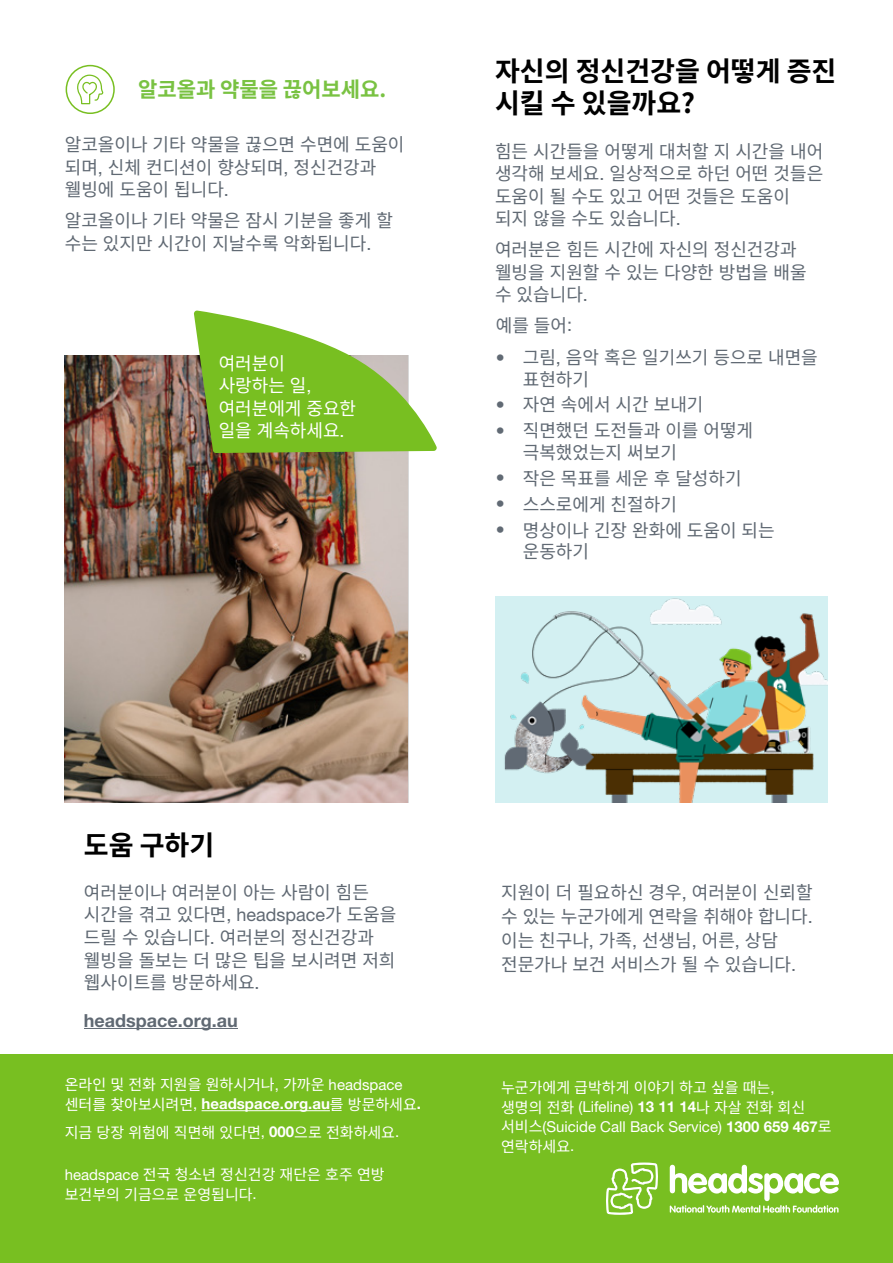
<style>
.page{position:relative;width:893px;height:1263px;background:#fff}
.page>*{position:absolute;margin:0;border:0;box-sizing:border-box;transform-origin:0 0}
.t1{font:700 27px/32.4px "Noto Sans KR";color:#000}
.t2{font:700 21px "Noto Sans KR";color:#79c242}
.t3{font:18px/22.5px "Noto Sans KR";color:#616a74}
.t4{font:18px/22.5px "Noto Sans KR";color:#606973}
.t5{font:18px/22.5px "Noto Sans KR";color:#fff}
.t6{font:700 18px "Helvetica Neue LT Pro";color:#606973}
.t7{font:15px/19.5px "Noto Sans KR";color:#fff}
.s1{font-family:"Helvetica Neue LT Pro"}
.s2{font-family:"Helvetica Neue LT Pro";font-weight:700}
</style>
<div class="page">
<div style="left:66px;top:65px;width:49px;height:49px;border:2px solid #78bf21;border-radius:50%"></div>
<svg style="left:77px;top:74px;width:27px;height:31px"></svg>
<img style="left:65px;top:355px;width:343px;height:448px">
<img style="left:495px;top:596px;width:333px;height:207px">
<svg style="left:194px;top:310px;width:243px;height:143px"></svg>
<hr style="left:84px;top:1028px;width:154px;height:1px;background:#606973">
<div style="left:0;top:1054px;width:893px;height:209px;background:#78bf21"></div>
<hr style="left:202px;top:1110px;width:128px;height:1px;background:#fff">
<svg style="left:606px;top:1162px;width:52px;height:53px"></svg>
<svg style="left:670px;top:1165px;width:169px;height:48px"></svg>
<p class="t2" style="left:138px;top:77px;width:250px">알코올과 약물을 끊어보세요.</p>
<p class="t3" style="left:65px;top:134px;width:341px">알코올이나 기타 약물을 끊으면 수면에 도움이 되며<span class="s1">,</span> 신체 컨디션이 향상되며<span class="s1">,</span> 정신건강과 웰빙에 도움이 됩니다<span class="s1">.</span></p>
<p class="t3" style="left:65px;top:210px;width:330px">알코올이나 기타 약물은 잠시 기분을 좋게 할 수는 있지만 시간이 지날수록 악화됩니다<span class="s1">.</span></p>
<p class="t5" style="left:219px;top:352px;width:139px">여러분이<br>사랑하는 일<span class="s1">, </span>여러분에게 중요한 일을 계속하세요<span class="s1">.</span></p>
<p class="t1" style="left:495px;top:56px;width:343px">자신의 정신건강을 어떻게 증진 시킬 수 있을까요?</p>
<p class="t3" style="left:495px;top:140px;width:330px">힘든 시간들을 어떻게 대처할 지 시간을 내어 생각해 보세요<span class="s1">.</span> 일상적으로 하던 어떤 것들은 도움이 될 수도 있고 어떤 것들은 도움이 되지 않을 수도 있습니다<span class="s1">.</span></p>
<p class="t3" style="left:495px;top:239px;width:313px">여러분은 힘든 시간에 자신의 정신건강과 웰빙을 지원할 수 있는 다양한 방법을 배울 수 있습니다<span class="s1">.</span></p>
<p class="t3" style="left:496px;top:314px;width:78px">예를 들어<span class="s1">:</span></p>
<p class="t3" style="left:523px;top:347px;width:296px;line-height:21.6px;text-indent:-27px"><span class="s1">•</span> 그림<span class="s1">,</span> 음악 혹은 일기쓰기 등으로 내면을 표현하기</p>
<p class="t3" style="left:496px;top:394px;width:209px"><span class="s1">•</span> 자연 속에서 시간 보내기</p>
<p class="t3" style="left:523px;top:420px;width:232px;line-height:21.6px;text-indent:-27px"><span class="s1">•</span> 직면했던 도전들과 이를 어떻게 극복했었는지 써보기</p>
<p class="t3" style="left:496px;top:467px;width:247px"><span class="s1">•</span> 작은 목표를 세운 후 달성하기</p>
<p class="t3" style="left:496px;top:493px;width:183px"><span class="s1">•</span> 스스로에게 친절하기</p>
<p class="t3" style="left:523px;top:519px;width:253px;line-height:21.6px;text-indent:-27px"><span class="s1">•</span> 명상이나 긴장 완화에 도움이 되는 운동하기</p>
<p class="t1" style="left:84px;top:829px;width:132px">도움 구하기</p>
<p class="t4" style="left:84px;top:881px;width:314px">여러분이나 여러분이 아는 사람이 힘든 시간을 겪고 있다면<span class="s1">, headspace</span>가 도움을 드릴 수 있습니다<span class="s1">.</span> 여러분의 정신건강과 웰빙을 돌보는 더 많은 팁을 보시려면 저희 웹사이트를 방문하세요<span class="s1">.</span></p>
<p class="t6" style="left:84px;top:1009px;width:156px">headspace.org.au</p>
<p class="t7" style="left:65px;top:1075px;width:358px">온라인 및 전화 지원을 원하시거나<span class="s1">,</span> 가까운 <span class="s1">headspace </span>센터를 찾아보시려면<span class="s1">,</span> <span class="s2">headspace.org.au</span>를 방문하세요<span class="s2">.</span></p>
<p class="t7" style="left:65px;top:1122px;width:336px">지금 당장 위험에 직면해 있다면<span class="s1">,</span> <span class="s2">000</span>으로 전화하세요<span class="s1">.</span></p>
<p class="t7" style="left:65px;top:1165px;width:321px"><span class="s1">headspace</span> 전국 청소년 정신건강 재단은 호주 연방 보건부의 기금으로 운영됩니다<span class="s1">.</span></p>
<p class="t4" style="left:501px;top:881px;width:313px;line-height:24px">지원이 더 필요하신 경우<span class="s1">,</span> 여러분이 신뢰할 수 있는 누군가에게 연락을 취해야 합니다<span class="s1">. </span>이는 친구나<span class="s1">,</span> 가족<span class="s1">,</span> 선생님<span class="s1">,</span> 어른<span class="s1">,</span> 상담 전문가나 보건 서비스가 될 수 있습니다<span class="s1">.</span></p>
<p class="t7" style="left:501px;top:1078px;width:332px">누군가에게 급박하게 이야기 하고 싶을 때는<span class="s1">,<br></span>생명의 전화 <span class="s1">(Lifeline)</span> <span class="s2">13 11 14</span>나 자살 전화 회신 서비스<span class="s1">(Suicide Call Back Service)</span> <span class="s2">1300 659 467</span>로 연락하세요<span class="s1">.</span></p>
</div>
